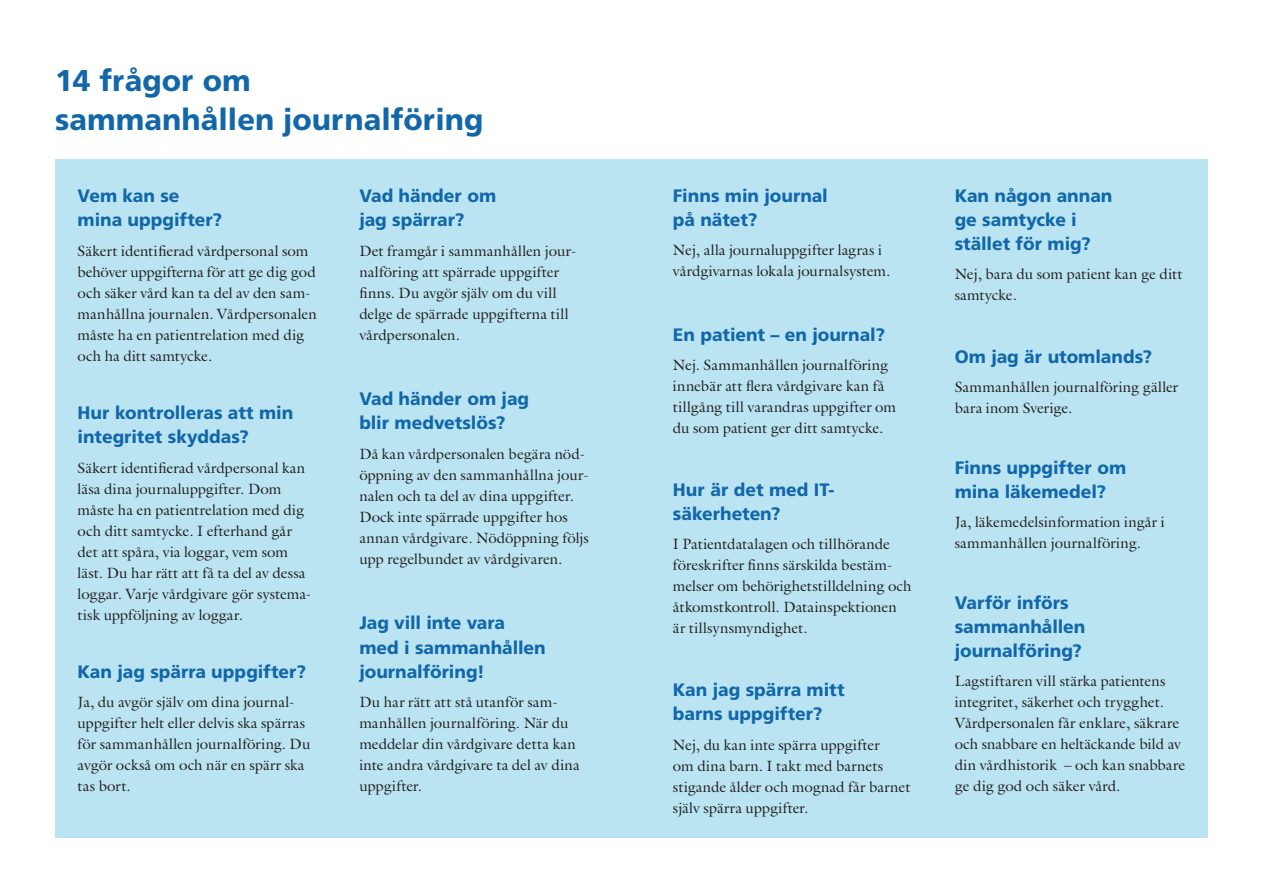
<style>
.page{position:relative;width:1263px;height:893px;background:#fff}
.page>*{position:absolute;margin:0;border:0;box-sizing:border-box;transform-origin:0 0}
.t1{font:800 30px/39px "Frutiger SLLOTF";color:#1167aa}
.Fråga2{font:800 18px/24.2px "Frutiger SLLOTF";letter-spacing:-.005em;color:#1167aa}
.Svar2{font:15px/21px "Galliard Std";letter-spacing:.005em;color:#231f20}
</style>
<div class="page">
<div style="left:55px;top:159px;width:1153px;height:679px;background:#bae4f2"></div>
<p class="t1" style="left:55px;top:60px;width:430px">14 frågor om<br>sammanhållen journalföring</p>
<p class="Fråga2" style="left:78px;top:184px;width:146px">Vem kan se mina uppgifter?</p>
<p class="Svar2" style="left:78px;top:240px;width:241px">Säkert identifierad vårdpersonal som behöver uppgifterna för att ge dig god och säker vård kan ta del av den sam&shy;manhållna journalen. Vårdpersonalen måste ha en patientrelation med dig och ha ditt samtycke.</p>
<p class="Fråga2" style="left:78px;top:400px;width:217px">Hur kontrolleras att min integritet skyddas?</p>
<p class="Svar2" style="left:78px;top:457px;width:235px">Säkert identifierad vårdpersonal kan läsa dina journaluppgifter. Dom måste ha en patientrelation med dig och ditt samtycke. I efterhand går det att spåra, via loggar, vem som läst. Du har rätt att få ta del av dessa loggar. Varje vårdgivare gör systema&shy;tisk uppföljning av loggar.</p>
<p class="Fråga2" style="left:78px;top:659px;width:230px">Kan jag spärra uppgifter?</p>
<p class="Svar2" style="left:78px;top:692px;width:234px">Ja, du avgör själv om dina journal&shy;uppgifter helt eller delvis ska spärras för sammanhållen journalföring. Du avgör också om och när en spärr ska tas bort.</p>
<p class="Fråga2" style="left:359px;top:184px;width:138px">Vad händer om jag spärrar?</p>
<p class="Svar2" style="left:359px;top:240px;width:219px">Det framgår i sammanhållen jour&shy;nalföring att spärrade uppgifter finns. Du avgör själv om du vill delge de spärrade uppgifterna till vårdpersonalen.</p>
<p class="Fråga2" style="left:359px;top:387px;width:171px">Vad händer om jag blir medvetslös?</p>
<p class="Svar2" style="left:359px;top:443px;width:231px">Då kan vårdpersonalen begära nöd&shy;öppning av den sammanhållna jour&shy;nalen och ta del av dina uppgifter.<br>Dock inte spärrade uppgifter hos annan vårdgivare. Nödöppning följs upp regelbundet av vårdgivaren.</p>
<p class="Fråga2" style="left:359px;top:611px;width:188px">Jag vill inte vara med i sammanhållen journalföring!</p>
<p class="Svar2" style="left:359px;top:691px;width:222px">Du har rätt att stå utanför sam&shy;manhållen journalföring. När du meddelar din vårdgivare detta kan inte andra vårdgivare ta del av dina uppgifter.</p>
<p class="Fråga2" style="left:673px;top:183px;width:156px">Finns min journal på nätet?</p>
<p class="Svar2" style="left:673px;top:240px;width:219px">Nej, alla journaluppgifter lagras i vårdgivarnas lokala journalsystem.</p>
<p class="Fråga2" style="left:673px;top:322px;width:213px">En patient – en journal?</p>
<p class="Svar2" style="left:673px;top:355px;width:225px">Nej. Sammanhållen journalföring innebär att flera vårdgivare kan få tillgång till varandras uppgifter om du som patient ger ditt samtycke.</p>
<p class="Fråga2" style="left:673px;top:477px;width:163px">Hur är det med IT&shy;säkerheten?</p>
<p class="Svar2" style="left:673px;top:534px;width:240px">I Patientdatalagen och tillhörande föreskrifter finns särskilda bestäm&shy;melser om behörighetstilldelning och åtkomstkontroll. Datainspektionen är tillsynsmyndighet.</p>
<p class="Fråga2" style="left:673px;top:677px;width:173px">Kan jag spärra mitt barns uppgifter?</p>
<p class="Svar2" style="left:673px;top:734px;width:239px">Nej, du kan inte spärra uppgifter<br>om dina barn. I takt med barnets stigande ålder och mognad får barnet själv spärra uppgifter.</p>
<p class="Fråga2" style="left:955px;top:183px;width:159px">Kan någon annan ge samtycke i stället för mig?</p>
<p class="Svar2" style="left:955px;top:264px;width:229px">Nej, bara du som patient kan ge ditt samtycke.</p>
<p class="Fråga2" style="left:955px;top:344px;width:199px">Om jag är utomlands?</p>
<p class="Svar2" style="left:955px;top:377px;width:225px">Sammanhållen journalföring gäller bara inom Sverige.</p>
<p class="Fråga2" style="left:955px;top:455px;width:173px">Finns uppgifter om mina läkemedel?</p>
<p class="Svar2" style="left:955px;top:512px;width:212px">Ja, läkemedelsinformation ingår i sammanhållen journalföring.</p>
<p class="Fråga2" style="left:955px;top:590px;width:132px">Varför införs sammanhållen journalföring?</p>
<p class="Svar2" style="left:955px;top:671px;width:232px">Lagstiftaren vill stärka patientens integritet, säkerhet och trygghet.<br>Vårdpersonalen får enklare, säkrare och snabbare en heltäckande bild av din vårdhistorik – och kan snabbare ge dig god och säker vård.</p>
</div>
